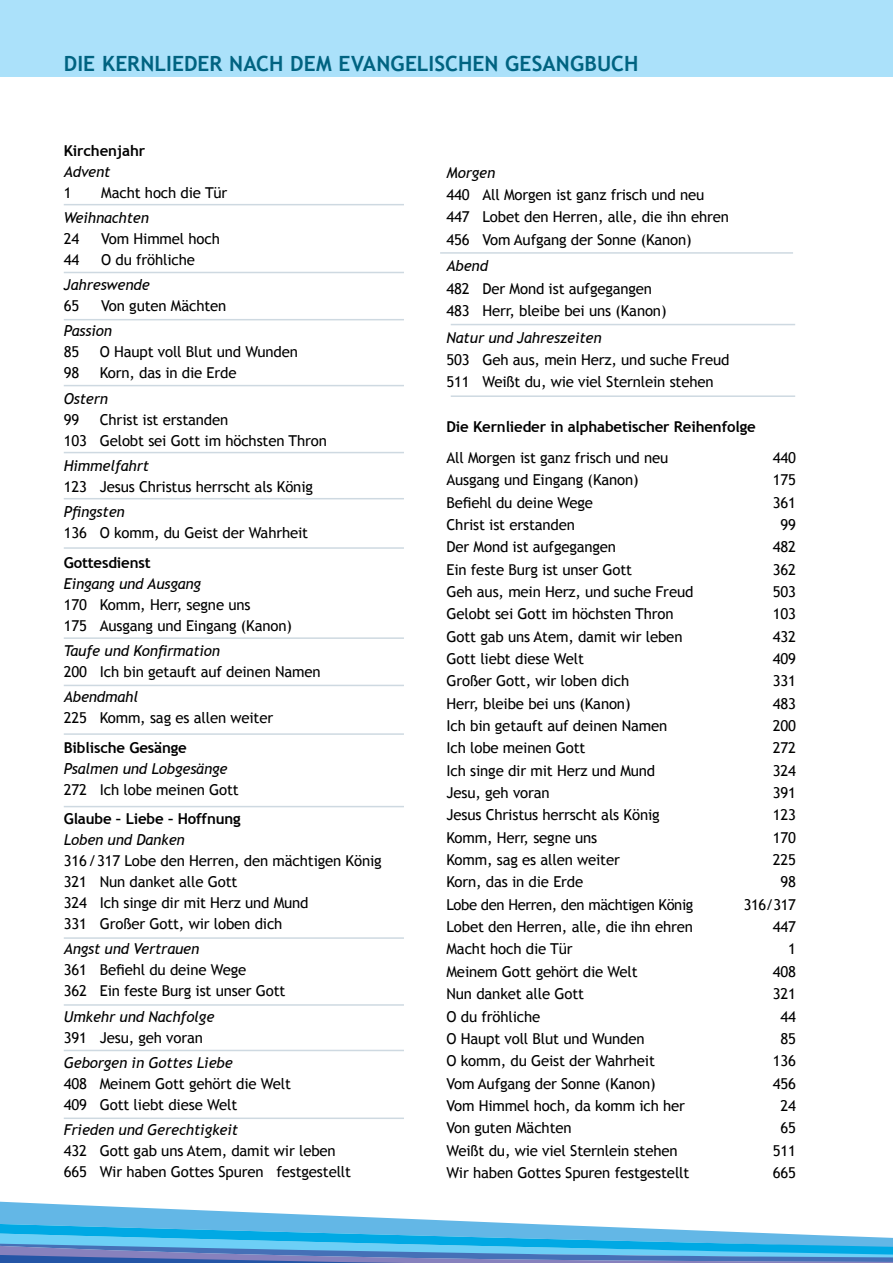
<style>
.page{position:relative;width:893px;height:1263px;background:#fff}
.page>*{position:absolute;margin:0;border:0;box-sizing:border-box;transform-origin:0 0}
.t1{font:700 21px "Trebuchet MS";letter-spacing:.005em;color:#006381}
.t2{font:15px/21px "Trebuchet MS";letter-spacing:-.01em;color:#000}
.t3{font:italic 15px "Trebuchet MS";letter-spacing:-.01em;color:#000}
.t4{font:700 15px "Trebuchet MS";letter-spacing:-.01em;color:#000}
</style>
<div class="page">
<svg style="left:0;top:1201px;width:193px;height:9px"></svg>
<svg style="left:0;top:1210px;width:893px;height:53px"></svg>
<hr style="left:64px;top:272px;width:340px;height:1px;background:#ced9e1">
<div style="left:0;top:0;width:893px;height:77px;background:#abe1fa"></div>
<hr style="left:64px;top:204px;width:340px;height:1px;background:#ced9e1">
<hr style="left:64px;top:319px;width:340px;height:1px;background:#ced9e1">
<hr style="left:64px;top:385px;width:340px;height:1px;background:#ced9e1">
<hr style="left:64px;top:452px;width:340px;height:1px;background:#ced9e1">
<hr style="left:64px;top:498px;width:340px;height:1px;background:#ced9e1">
<hr style="left:64px;top:547px;width:340px;height:2px;background:#ced9e1">
<hr style="left:64px;top:637px;width:340px;height:2px;background:#ced9e1">
<hr style="left:64px;top:733px;width:340px;height:2px;background:#ced9e1">
<hr style="left:64px;top:685px;width:340px;height:1px;background:#ced9e1">
<hr style="left:64px;top:806px;width:340px;height:1px;background:#ced9e1">
<hr style="left:64px;top:937px;width:340px;height:2px;background:#ced9e1">
<hr style="left:64px;top:1004px;width:340px;height:2px;background:#ced9e1">
<hr style="left:64px;top:1050px;width:340px;height:1px;background:#ced9e1">
<hr style="left:64px;top:1117px;width:340px;height:2px;background:#ced9e1">
<hr style="left:440px;top:252px;width:353px;height:2px;background:#ced9e1">
<hr style="left:451px;top:324px;width:344px;height:1px;background:#ced9e1">
<hr style="left:451px;top:395px;width:344px;height:2px;background:#ced9e1">
<h1 class="t1" style="left:64px;top:50px;width:576px">DIE KERNLIEDER NACH DEM EVANGELISCHEN GESANGBUCH</h1>
<p class="t4" style="left:64px;top:141px;width:83px">Kirchenjahr</p>
<p class="t3" style="left:64px;top:162px;width:48px">Advent</p>
<p class="t2" style="left:64px;top:182px;width:9px">1</p>
<p class="t2" style="left:101px;top:182px;width:128px">Macht hoch die Tür</p>
<p class="t3" style="left:64px;top:209px;width:87px">Weihnachten</p>
<p class="t2" style="left:64px;top:228px;width:17px">24</p>
<p class="t2" style="left:101px;top:228px;width:120px">Vom Himmel hoch</p>
<p class="t2" style="left:64px;top:249px;width:17px">44</p>
<p class="t2" style="left:101px;top:249px;width:95px">O du fröhliche</p>
<p class="t3" style="left:64px;top:276px;width:88px">Jahreswende</p>
<p class="t2" style="left:64px;top:296px;width:17px">65</p>
<p class="t2" style="left:101px;top:296px;width:127px">Von guten Mächten</p>
<p class="t3" style="left:64px;top:322px;width:50px">Passion</p>
<p class="t2" style="left:64px;top:342px;width:17px">85</p>
<p class="t2" style="left:100px;top:342px;width:200px">O Haupt voll Blut und Wunden</p>
<p class="t2" style="left:64px;top:363px;width:17px">98</p>
<p class="t2" style="left:100px;top:363px;width:138px">Korn, das in die Erde</p>
<p class="t3" style="left:64px;top:389px;width:46px">Ostern</p>
<p class="t2" style="left:64px;top:409px;width:17px">99</p>
<p class="t2" style="left:64px;top:409px;width:265px;text-indent:36px">Christ ist erstanden<br>103 Gelobt sei Gott im höchsten Thron</p>
<p class="t3" style="left:64px;top:457px;width:87px">Himmelfahrt</p>
<p class="t2" style="left:64px;top:476px;width:251px">123 Jesus Christus herrscht als König</p>
<p class="t3" style="left:64px;top:503px;width:62px">Pfingsten</p>
<p class="t2" style="left:64px;top:522px;width:246px">136 O komm, du Geist der Wahrheit</p>
<p class="t4" style="left:64px;top:553px;width:88px">Gottesdienst</p>
<p class="t3" style="left:64px;top:574px;width:139px">Eingang und Ausgang</p>
<p class="t2" style="left:64px;top:594px;width:230px">170 Komm, Herr, segne uns<br>175 Ausgang und Eingang (Kanon)</p>
<p class="t3" style="left:64px;top:642px;width:158px">Taufe und Konfirmation</p>
<p class="t2" style="left:64px;top:661px;width:258px">200 Ich bin getauft auf deinen Namen</p>
<p class="t3" style="left:64px;top:688px;width:76px">Abendmahl</p>
<p class="t2" style="left:64px;top:707px;width:211px">225 Komm, sag es allen weiter</p>
<p class="t4" style="left:64px;top:738px;width:124px">Biblische Gesänge</p>
<p class="t3" style="left:64px;top:759px;width:165px">Psalmen und Lobgesänge</p>
<p class="t2" style="left:64px;top:779px;width:177px">272 Ich lobe meinen Gott</p>
<p class="t4" style="left:64px;top:809px;width:178px">Glaube – Liebe – Hoffnung</p>
<p class="t3" style="left:64px;top:831px;width:122px">Loben und Danken</p>
<p class="t2" style="left:64px;top:850px;width:319px">316/317 Lobe den Herren, den mächtigen König 321 Nun danket alle Gott<br>324 Ich singe dir mit Herz und Mund<br>331 Großer Gott, wir loben dich</p>
<p class="t3" style="left:64px;top:940px;width:137px">Angst und Vertrauen</p>
<p class="t2" style="left:64px;top:960px;width:223px">361 Befiehl du deine Wege<br>362 Ein feste Burg ist unser Gott</p>
<p class="t3" style="left:64px;top:1007px;width:152px">Umkehr und Nachfolge</p>
<p class="t2" style="left:64px;top:1027px;width:141px">391 Jesu, geh voran</p>
<p class="t3" style="left:64px;top:1054px;width:171px">Geborgen in Gottes Liebe</p>
<p class="t2" style="left:64px;top:1073px;width:229px">408 Meinem Gott gehört die Welt<br>409 Gott liebt diese Welt</p>
<p class="t3" style="left:64px;top:1121px;width:176px">Frieden und Gerechtigkeit</p>
<p class="t2" style="left:64px;top:1140px;width:289px">432 Gott gab uns Atem, damit wir leben<br>665 Wir haben Gottes Spuren festgestellt</p>
<p class="t3" style="left:446px;top:164px;width:50px">Morgen</p>
<p class="t2" style="left:446px;top:184px;width:284px;line-height:22.4px">440 All Morgen ist ganz frisch und neu<br>447 Lobet den Herren, alle, die ihn ehren<br>456 Vom Aufgang der Sonne (Kanon)</p>
<p class="t3" style="left:446px;top:257px;width:43px">Abend</p>
<p class="t2" style="left:446px;top:277px;width:222px;line-height:22.4px">482 Der Mond ist aufgegangen<br>483 Herr, bleibe bei uns (Kanon)</p>
<p class="t3" style="left:446px;top:328px;width:157px">Natur und Jahreszeiten</p>
<p class="t2" style="left:446px;top:349px;width:284px;line-height:22.4px">503 Geh aus, mein Herz, und suche Freud<br>511 Weißt du, wie viel Sternlein stehen</p>
<p class="t4" style="left:446px;top:417px;width:311px">Die Kernlieder in alphabetischer Reihenfolge</p>
<p class="t2" style="left:446px;top:447px;width:223px">All Morgen ist ganz frisch und neu</p>
<p class="t2" style="left:773px;top:447px;width:25px">440</p>
<p class="t2" style="left:446px;top:470px;width:194px">Ausgang und Eingang (Kanon)</p>
<p class="t2" style="left:773px;top:470px;width:25px">175</p>
<p class="t2" style="left:446px;top:492px;width:148px">Befiehl du deine Wege</p>
<p class="t2" style="left:773px;top:492px;width:25px">361</p>
<p class="t2" style="left:446px;top:514px;width:130px">Christ ist erstanden</p>
<p class="t2" style="left:780px;top:514px;width:17px">99</p>
<p class="t2" style="left:446px;top:537px;width:171px">Der Mond ist aufgegangen</p>
<p class="t2" style="left:773px;top:537px;width:25px">482</p>
<p class="t2" style="left:446px;top:559px;width:187px">Ein feste Burg ist unser Gott</p>
<p class="t2" style="left:773px;top:559px;width:25px">362</p>
<p class="t2" style="left:446px;top:581px;width:248px">Geh aus, mein Herz, und suche Freud</p>
<p class="t2" style="left:773px;top:581px;width:25px">503</p>
<p class="t2" style="left:446px;top:604px;width:229px">Gelobt sei Gott im höchsten Thron</p>
<p class="t2" style="left:773px;top:604px;width:25px">103</p>
<p class="t2" style="left:446px;top:626px;width:238px">Gott gab uns Atem, damit wir leben</p>
<p class="t2" style="left:773px;top:626px;width:25px">432</p>
<p class="t2" style="left:446px;top:648px;width:139px">Gott liebt diese Welt</p>
<p class="t2" style="left:773px;top:648px;width:25px">409</p>
<p class="t2" style="left:446px;top:671px;width:184px">Großer Gott, wir loben dich</p>
<p class="t2" style="left:773px;top:671px;width:25px">331</p>
<p class="t2" style="left:446px;top:693px;width:186px">Herr, bleibe bei uns (Kanon)</p>
<p class="t2" style="left:773px;top:693px;width:25px">483</p>
<p class="t2" style="left:446px;top:715px;width:222px">Ich bin getauft auf deinen Namen</p>
<p class="t2" style="left:773px;top:715px;width:25px">200</p>
<p class="t2" style="left:446px;top:738px;width:141px">Ich lobe meinen Gott</p>
<p class="t2" style="left:773px;top:738px;width:25px">272</p>
<p class="t2" style="left:446px;top:760px;width:210px">Ich singe dir mit Herz und Mund</p>
<p class="t2" style="left:773px;top:760px;width:25px">324</p>
<p class="t2" style="left:446px;top:782px;width:105px">Jesu, geh voran</p>
<p class="t2" style="left:773px;top:782px;width:25px">391</p>
<p class="t2" style="left:446px;top:805px;width:215px">Jesus Christus herrscht als König</p>
<p class="t2" style="left:773px;top:805px;width:25px">123</p>
<p class="t2" style="left:446px;top:827px;width:152px">Komm, Herr, segne uns</p>
<p class="t2" style="left:773px;top:827px;width:25px">170</p>
<p class="t2" style="left:446px;top:849px;width:175px">Komm, sag es allen weiter</p>
<p class="t2" style="left:773px;top:849px;width:25px">225</p>
<p class="t2" style="left:446px;top:872px;width:138px">Korn, das in die Erde</p>
<p class="t2" style="left:780px;top:872px;width:17px">98</p>
<p class="t2" style="left:446px;top:894px;width:248px">Lobe den Herren, den mächtigen König</p>
<p class="t2" style="left:744px;top:894px;width:54px">316/317</p>
<p class="t2" style="left:446px;top:916px;width:248px">Lobet den Herren, alle, die ihn ehren</p>
<p class="t2" style="left:773px;top:916px;width:25px">447</p>
<p class="t2" style="left:446px;top:939px;width:128px">Macht hoch die Tür</p>
<p class="t2" style="left:788px;top:939px;width:9px">1</p>
<p class="t2" style="left:446px;top:961px;width:193px">Meinem Gott gehört die Welt</p>
<p class="t2" style="left:773px;top:961px;width:25px">408</p>
<p class="t2" style="left:446px;top:983px;width:139px">Nun danket alle Gott</p>
<p class="t2" style="left:773px;top:983px;width:25px">321</p>
<p class="t2" style="left:446px;top:1006px;width:95px">O du fröhliche</p>
<p class="t2" style="left:780px;top:1006px;width:17px">44</p>
<p class="t2" style="left:446px;top:1028px;width:200px">O Haupt voll Blut und Wunden</p>
<p class="t2" style="left:780px;top:1028px;width:17px">85</p>
<p class="t2" style="left:446px;top:1050px;width:210px">O komm, du Geist der Wahrheit</p>
<p class="t2" style="left:773px;top:1050px;width:25px">136</p>
<p class="t2" style="left:446px;top:1073px;width:211px">Vom Aufgang der Sonne (Kanon)</p>
<p class="t2" style="left:773px;top:1073px;width:25px">456</p>
<p class="t2" style="left:446px;top:1095px;width:240px">Vom Himmel hoch, da komm ich her</p>
<p class="t2" style="left:780px;top:1095px;width:17px">24</p>
<p class="t2" style="left:446px;top:1117px;width:127px">Von guten Mächten</p>
<p class="t2" style="left:780px;top:1117px;width:17px">65</p>
<p class="t2" style="left:446px;top:1140px;width:233px">Weißt du, wie viel Sternlein stehen</p>
<p class="t2" style="left:773px;top:1140px;width:25px">511</p>
<p class="t2" style="left:446px;top:1162px;width:244px">Wir haben Gottes Spuren festgestellt</p>
<p class="t2" style="left:773px;top:1162px;width:25px">665</p>
</div>
